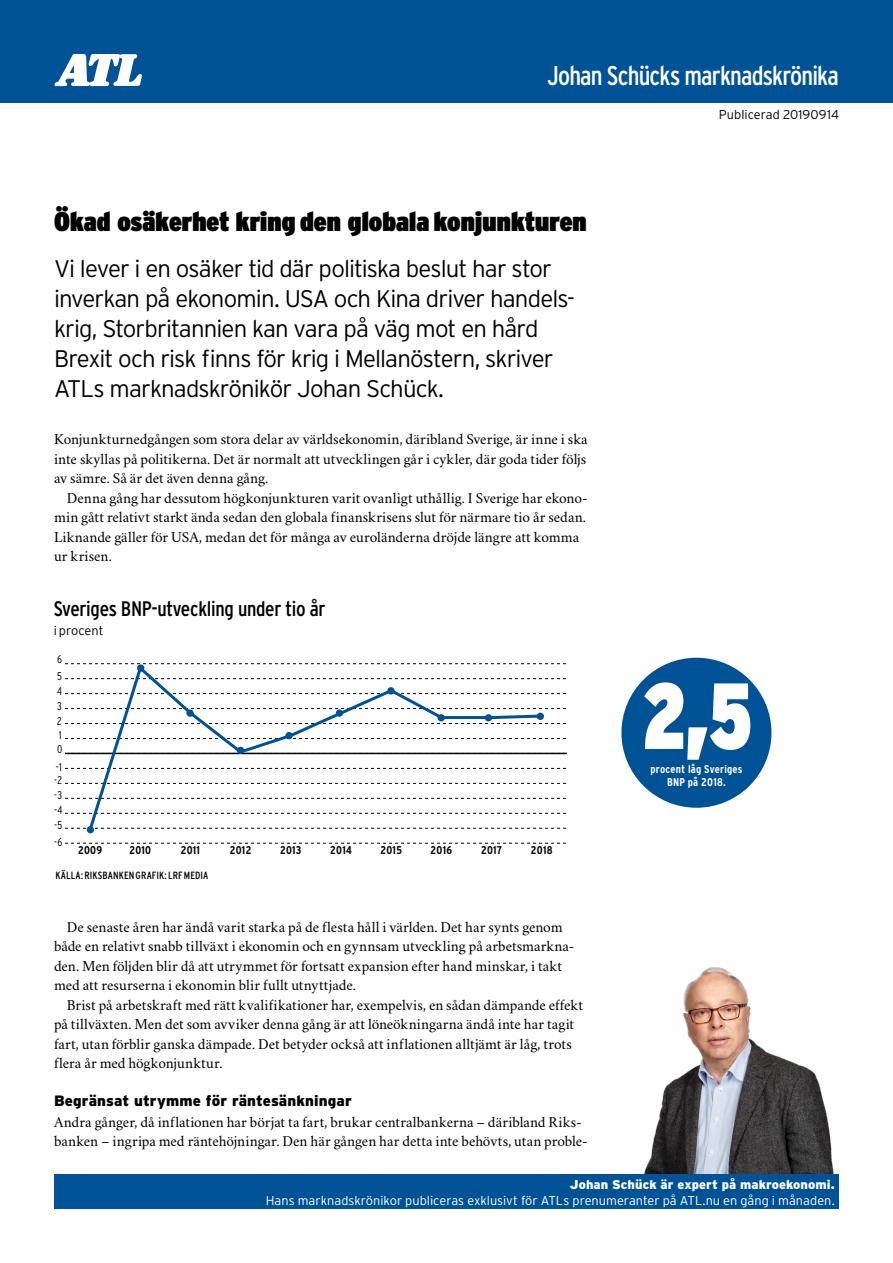
<style>
.page{position:relative;width:893px;height:1263px;background:#fff}
.page>*{position:absolute;margin:0;border:0;box-sizing:border-box;transform-origin:0 0}
.t1{font:900 condensed 93.6px "Interstate";color:#fff;scale:.82 1}
.t2{font:900 condensed 27px "Interstate";letter-spacing:.005em;color:#000}
.t3{font:condensed 27px "Interstate";letter-spacing:-.035em;color:#fff}
.t4{font:300 24px/30px "Interstate";letter-spacing:-.04em;color:#000}
.t5{font:condensed 21px "Interstate";letter-spacing:-.015em;color:#000}
.t6{font:15px/19.5px "Crimson";color:#000}
.t7{font:900 15px "Interstate";letter-spacing:.01em;color:#000}
.t8{font:300 12.75px "Interstate";color:#fff}
.t9{font:900 12.75px "Interstate";letter-spacing:.005em;color:#fff}
.t10{font:300 12.75px "Interstate";color:#000}
.t11{font:700 condensed 11.25px "Interstate";letter-spacing:.015em;color:#000}
.t12{font:700 condensed 11.25px/13.5px "Interstate";letter-spacing:.015em;color:#fff;text-align:center}
.t13{font:300 condensed 11.25px "Interstate";color:#000}
.t14{font:condensed 10.5px "Interstate";letter-spacing:.01em;color:#000}
</style>
<div class="page">
<div style="left:0;top:0;width:893px;height:102px;background:#005296"></div>
<svg style="left:54px;top:54px;width:88px;height:32px"></svg>
<img style="left:630px;top:967px;width:209px;height:208px">
<div style="left:54px;top:1175px;width:785px;height:34px;background:#005296"></div>
<div style="left:621px;top:658px;width:150px;height:150px;background:#005297;border-radius:50%"></div>
<svg style="left:65px;top:843px;width:502px;height:1px"></svg>
<svg style="left:65px;top:663px;width:502px;height:170px"></svg>
<div style="left:537px;top:713px;width:7px;height:7px;background:#005297;border-radius:50%"></div>
<div style="left:485px;top:714px;width:7px;height:7px;background:#005297;border-radius:50%"></div>
<div style="left:438px;top:714px;width:7px;height:7px;background:#005297;border-radius:50%"></div>
<div style="left:387px;top:687px;width:8px;height:7px;background:#005297;border-radius:50%"></div>
<div style="left:336px;top:709px;width:7px;height:8px;background:#005297;border-radius:50%"></div>
<div style="left:285px;top:732px;width:8px;height:7px;background:#005297;border-radius:50%"></div>
<div style="left:237px;top:747px;width:7px;height:7px;background:#005297;border-radius:50%"></div>
<div style="left:186px;top:709px;width:8px;height:8px;background:#005297;border-radius:50%"></div>
<div style="left:87px;top:826px;width:7px;height:7px;background:#005297;border-radius:50%"></div>
<div style="left:137px;top:664px;width:7px;height:8px;background:#005297;border-radius:50%"></div>
<h2 class="t3" style="left:547px;top:61px;width:293px">Johan Schücks marknadskrönika</h2>
<p class="t10" style="left:719px;top:107px;width:122px">Publicerad 20190914</p>
<h2 class="t2" style="left:54px;top:206px;width:534px">Ökad osäkerhet kring den globala konjunkturen</h2>
<p class="t4" style="left:54px;top:254px;width:522px">Vi lever i en osäker tid där politiska beslut har stor inverkan på ekonomin. USA och Kina driver handels&shy;krig, Storbritannien kan vara på väg mot en hård Brexit och risk finns för krig i Mellanöstern, skriver ATLs marknadskrönikör Johan Schück.</p>
<p class="t6" style="left:54px;top:428px;width:535px;text-align:justify">Konjunkturnedgången som stora delar av världsekonomin, däribland Sverige, är inne i ska inte skyllas på politikerna. Det är normalt att utvecklingen går i cykler, där goda tider följs av sämre. Så är det även denna gång.</p>
<p class="t6" style="left:54px;top:487px;width:535px;text-indent:13px">Denna gång har dessutom högkonjunkturen varit ovanligt uthållig. I Sverige har ekono&shy;min gått relativt starkt ända sedan den globala finanskrisens slut för närmare tio år sedan.<br>Liknande gäller för USA, medan det för många av euroländerna dröjde längre att komma ur krisen.</p>
<h3 class="t5" style="left:54px;top:597px;width:273px">Sveriges BNP-utveckling under tio år</h3>
<p class="t10" style="left:54px;top:623px;width:51px">i procent</p>
<p class="t13" style="left:57px;top:653px;width:6px">6</p>
<p class="t13" style="left:57px;top:669px;width:6px">5</p>
<p class="t13" style="left:57px;top:684px;width:6px">4</p>
<p class="t13" style="left:57px;top:699px;width:6px">3</p>
<p class="t13" style="left:57px;top:714px;width:6px">2</p>
<p class="t13" style="left:59px;top:729px;width:4px">1</p>
<p class="t13" style="left:57px;top:743px;width:7px">0</p>
<p class="t13" style="left:56px;top:761px;width:8px">-1</p>
<p class="t13" style="left:54px;top:774px;width:9px">-2</p>
<p class="t13" style="left:54px;top:789px;width:10px">-3</p>
<p class="t13" style="left:54px;top:804px;width:10px">-4</p>
<p class="t13" style="left:54px;top:819px;width:10px">-5</p>
<p class="t13" style="left:54px;top:835px;width:10px">-6</p>
<p class="t11" style="left:78px;top:844px;width:25px">2009</p>
<p class="t11" style="left:129px;top:844px;width:23px">2010</p>
<p class="t11" style="left:181px;top:844px;width:21px">2011</p>
<p class="t11" style="left:230px;top:844px;width:23px">2012</p>
<p class="t11" style="left:280px;top:844px;width:23px">2013</p>
<p class="t11" style="left:330px;top:844px;width:23px">2014</p>
<p class="t11" style="left:380px;top:844px;width:23px">2015</p>
<p class="t11" style="left:431px;top:844px;width:23px">2016</p>
<p class="t11" style="left:481px;top:844px;width:23px">2017</p>
<p class="t11" style="left:531px;top:844px;width:23px">2018</p>
<p class="t14" style="left:56px;top:869px;width:154px">KÄLLA: RIKSBANKEN GRAFIK: LRF MEDIA</p>
<p class="t6" style="left:54px;top:916px;width:522px;text-indent:13px">De senaste åren har ändå varit starka på de flesta håll i världen. Det har synts genom både en relativt snabb tillväxt i ekonomin och en gynnsam utveckling på arbetsmarkna&shy;den. Men följden blir då att utrymmet för fortsatt expansion efter hand minskar, i takt med att resurserna i ekonomin blir fullt utnyttjade.</p>
<p class="t6" style="left:54px;top:994px;width:531px;text-indent:13px">Brist på arbetskraft med rätt kvalifikationer har, exempelvis, en sådan dämpande effekt på tillväxten. Men det som avviker denna gång är att löneökningarna ändå inte har tagit fart, utan förblir ganska dämpade. Det betyder också att inflationen alltjämt är låg, trots flera år med högkonjunktur.</p>
<p class="t7" style="left:54px;top:1092px;width:299px">Begränsat utrymme för räntesänkningar</p>
<p class="t6" style="left:54px;top:1111px;width:535px">Andra gånger, då inflationen har börjat ta fart, brukar centralbankerna – däribland Riks&shy;banken – ingripa med räntehöjningar. Den här gången har detta inte behövts, utan proble-</p>
<h1 class="t1" style="left:644px;top:659px;width:133px">2,5</h1>
<p class="t12" style="left:650px;top:762px;width:94px">procent låg Sveriges<br>BNP på 2018.</p>
<p class="t9" style="left:570px;top:1177px;width:266px">Johan Schück är expert på makroekonomi.</p>
<p class="t8" style="left:266px;top:1193px;width:570px">Hans marknadskrönikor publiceras exklusivt för ATLs prenumeranter på ATL.nu en gång i månaden.</p>
</div>
